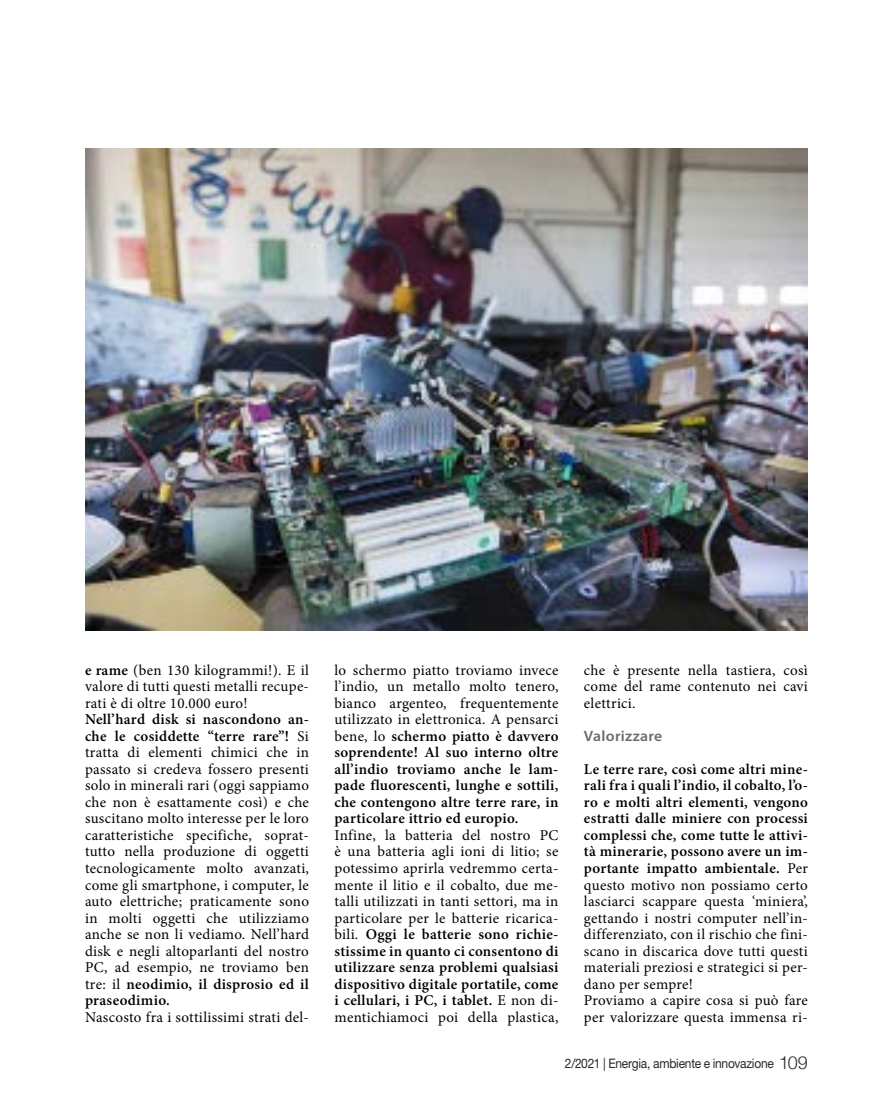
<style>
.page{position:relative;width:893px;height:1106px;background:#fff}
.page>*{position:absolute;margin:0;border:0;box-sizing:border-box;transform-origin:0 0}
._3_col_base_ok{font:15px/16.5px "Minion Pro";letter-spacing:.02em;color:#000;text-align:justify}
._3_col_base_ok-2{font:600 15px/16.5px "Minion Pro";letter-spacing:.015em;color:#000;text-align:justify}
._3_col_base_ok-3{font:600 15px "Myriad Pro";letter-spacing:.02em;color:#6d6c6c;scale:1.05 1}
.t1{font:13.05px "Helvetica Neue LT Std";letter-spacing:-.02em;color:#282827;scale:.92 1}
.s1{font-weight:600}
.s2{font-weight:400}
.s3{font-family:"Helvetica Neue";font-weight:300;font-size:18px}
</style>
<div class="page">
<img style="left:85px;top:149px;width:723px;height:482px">
<p class="_3_col_base_ok" style="left:85px;top:662px;width:225px"><span class="s1">e rame</span> (ben 130 kilogrammi!). E il valore di tutti questi metalli recupe&shy;rati è di oltre 10.000 euro!</p>
<p class="_3_col_base_ok" style="left:85px;top:711px;width:225px"><span class="s1">Nell’hard disk si nascondono an&shy;che le cosiddette “terre rare”!</span> Si tratta di elementi chimici che in passato si credeva fossero presenti solo in minerali rari (oggi sappiamo che non è esattamente così) e che suscitano molto interesse per le loro caratteristiche specifiche, soprat&shy;tutto nella produzione di oggetti tecnologicamente molto avanzati, come gli smartphone, i computer, le auto elettriche; praticamente sono in molti oggetti che utilizziamo anche se non li vediamo. Nell’hard disk e negli altoparlanti del nostro PC, ad esempio, ne troviamo ben tre: il <span class="s1">neodimio, il disprosio ed il praseodimio.</span></p>
<p class="_3_col_base_ok" style="left:85px;top:1008px;width:225px">Nascosto fra i sottilissimi strati del-</p>
<p class="_3_col_base_ok-2" style="left:334px;top:661px;width:225px"><span class="s2">lo schermo piatto troviamo invece l’indio, un metallo molto tenero, bianco argenteo, frequentemente utilizzato in elettronica. A pensarci bene, lo</span> schermo piatto è davvero soprendente! Al suo interno oltre all’indio troviamo anche le lam&shy;pade fluorescenti, lunghe e sottili, che contengono altre terre rare, in particolare ittrio ed europio.</p>
<p class="_3_col_base_ok" style="left:334px;top:827px;width:225px">Infine, la batteria del nostro PC è una batteria agli ioni di litio; se potessimo aprirla vedremmo certa&shy;mente il litio e il cobalto, due me&shy;talli utilizzati in tanti settori, ma in particolare per le batterie ricarica&shy;bili. <span class="s1">Oggi le batterie sono richie&shy;stissime in quanto ci consentono di utilizzare senza problemi qualsiasi dispositivo digitale portatile, come i cellulari, i PC, i tablet.</span> E non di&shy;mentichiamoci poi della plastica,</p>
<p class="_3_col_base_ok" style="left:584px;top:662px;width:225px">che è presente nella tastiera, così come del rame contenuto nei cavi elettrici.</p>
<p class="_3_col_base_ok-3" style="left:584px;top:726px;width:76px">Valorizzare</p>
<p class="_3_col_base_ok-2" style="left:584px;top:760px;width:225px">Le terre rare, così come altri mine&shy;rali fra i quali l’indio, il cobalto, l’o&shy;ro e molti altri elementi, vengono estratti dalle miniere con processi complessi che, come tutte le attivi&shy;tà minerarie, possono avere un im&shy;portante impatto ambientale. <span class="s2">Per questo motivo non possiamo certo lasciarci scappare questa ‘miniera’, gettando i nostri computer nell’in&shy;differenziato, con il rischio che fini&shy;scano in discarica dove tutti questi materiali preziosi e strategici si per&shy;dano per sempre!</span></p>
<p class="_3_col_base_ok" style="left:584px;top:992px;width:225px">Proviamo a capire cosa si può fare per valorizzare questa immensa ri-</p>
<p class="t1" style="left:565px;top:1056px;width:266px">2/2021 | Energia, ambiente e innovazione <span class="s3">109</span></p>
</div>
